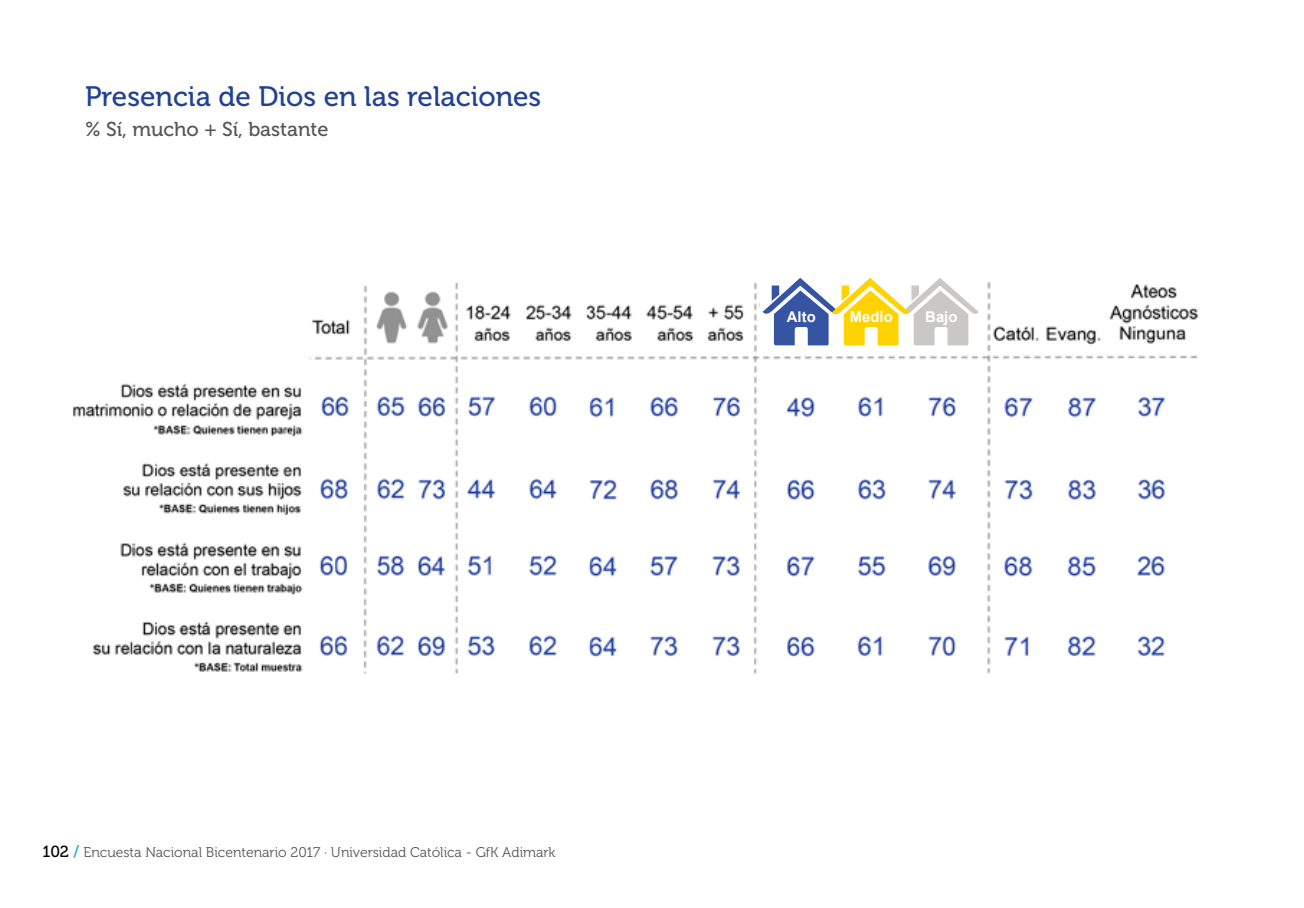
<style>
.page{position:relative;width:1304px;height:908px;background:#fff}
.page>*{position:absolute;margin:0;border:0;box-sizing:border-box;transform-origin:0 0}
.t1{font:28px "Museo 500";color:#204194}
.t2{font:20px "Museo 500";color:#55565a}
.t3{font:700 14.8px "Arial";color:#fff}
.t4{font:14px "Museo 300";color:#55565a}
.s1{font-family:"Museo 500";font-size:16px;color:#000}
.s2{font-family:"Museo 700";font-size:16px;color:#31b7c0}
</style>
<div class="page">
<img style="left:73px;top:281px;width:1125px;height:394px">
<div style="left:760px;top:266px;width:224px;height:87px;background:#fff"></div>
<svg style="left:763px;top:278px;width:216px;height:67px"></svg>
<h1 class="t1" style="left:85px;top:81px;width:458px">Presencia de Dios en las relaciones</h1>
<h2 class="t2" style="left:85px;top:118px;width:245px">% Sí, mucho + Sí, bastante</h2>
<p class="t4" style="left:43px;top:844px;width:514px"><span class="s1">102</span> <span class="s2">/</span> Encuesta Nacional Bicentenario 2017 · Universidad Católica - GfK Adimark</p>
<p class="t3" style="left:787px;top:306px;width:30px">Alto</p>
<p class="t3" style="left:850px;top:306px;width:44px">Medio</p>
<p class="t3" style="left:925px;top:306px;width:34px">Bajo</p>
</div>
